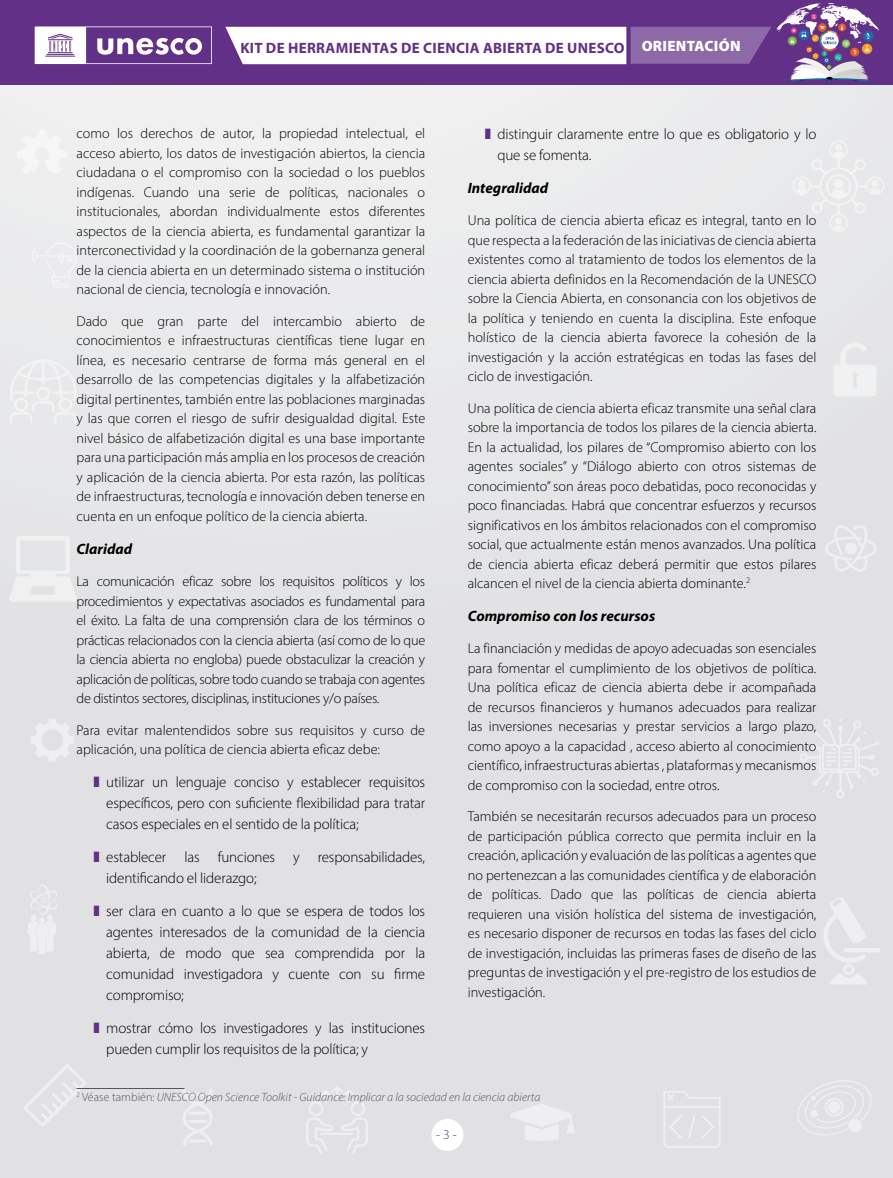
<style>
.page{position:relative;width:893px;height:1178px;background:#fff}
.page>*{position:absolute;margin:0;border:0;box-sizing:border-box;transform-origin:0 0}
.t1{font:300 15px/21px "Myriad Pro";letter-spacing:-.01em;color:#000}
.t2{font:700 15px "Myriad Pro";letter-spacing:.02em;color:#633087}
.t3{font:italic 700 15px "Myriad Pro";color:#000}
.t4{font:300 14.25px/19.5px "Myriad Pro";color:#000;text-align:justify}
.t5{font:300 13.5px "Myriad Pro";color:#633087}
.t6{font:italic 300 12px "Myriad Pro";color:#575756}
.s1{font-weight:900;color:#fff}
.s2{color:#633087}
.s3{font-style:normal}
</style>
<div class="page">
<div style="left:0;top:0;width:893px;height:1178px;background:linear-gradient(to right,#e6e6e8,#e3e3e6)"></div>
<svg style="left:825px;top:524px;width:52px;height:48px"></svg>
<div style="left:845px;top:542px;width:12px;height:12px;background:#efeff1;border-radius:50%"></div>
<svg style="left:183px;top:1088px;width:30px;height:58px"></svg>
<hr style="left:189px;top:1093px;width:18px;height:3px;background:#fff">
<hr style="left:189px;top:1139px;width:18px;height:3px;background:#fff">
<hr style="left:189px;top:1111px;width:18px;height:3px;background:#fff">
<hr style="left:189px;top:1120px;width:18px;height:3px;background:#fff">
<svg style="left:31px;top:719px;width:43px;height:43px"></svg>
<svg style="left:510px;top:1103px;width:65px;height:38px"></svg>
<svg style="left:9px;top:536px;width:68px;height:66px"></svg>
<svg style="left:794px;top:1080px;width:79px;height:55px;background:#e4e4e6"></svg>
<div style="left:32px;top:242px;width:45px;height:46px;background:#ebebed"></div>
<svg style="left:23px;top:1064px;width:64px;height:63px;background:#e3e3e6"></svg>
<svg style="left:833px;top:342px;width:43px;height:54px"></svg>
<div style="left:28px;top:884px;width:30px;height:70px;background:#e8e8ea"></div>
<svg style="left:663px;top:1091px;width:58px;height:57px;background:#e3e3e6"></svg>
<div style="left:17px;top:130px;width:50px;height:44px;background:#f5f5f5"></div>
<svg style="left:10px;top:359px;width:67px;height:64px"></svg>
<hr style="left:52px;top:391px;width:24px;height:3px;background:#fff">
<hr style="left:10px;top:391px;width:24px;height:3px;background:#fff">
<hr style="left:42px;top:359px;width:2px;height:25px;background:#fff">
<svg style="left:306px;top:1086px;width:62px;height:67px;background:#e4e4e6"></svg>
<svg style="left:792px;top:140px;width:92px;height:92px"></svg>
<div style="left:871px;top:180px;width:8px;height:7px;background:#f2f2f3;border-radius:50%"></div>
<div style="left:835px;top:217px;width:7px;height:7px;background:#f2f3f3;border-radius:50%"></div>
<div style="left:835px;top:144px;width:7px;height:7px;background:#f3f3f4;border-radius:50%"></div>
<svg style="left:798px;top:717px;width:81px;height:83px;background:#e3e3e6"></svg>
<hr style="left:844px;top:948px;width:36px;height:4px;background:#efeff1;border-radius:2px">
<svg style="left:822px;top:897px;width:45px;height:87px"></svg>
<div style="left:431px;top:1119px;width:32px;height:32px;background:#fff;border-radius:50%"></div>
<div style="left:0;top:0;width:893px;height:85px;background:#633087"></div>
<svg style="left:35px;top:26px;width:177px;height:38px"></svg>
<svg style="left:225px;top:3px;width:654px;height:78px"></svg>
<hr style="left:77px;top:1088px;width:108px;height:1px;background:#575756">
<p class="t2" style="left:240px;top:38px;width:502px">KIT DE HERRAMIENTAS DE CIENCIA ABIERTA DE UNESCO <span class="s1">ORIENTACIÓN</span></p>
<p class="t4" style="left:77px;top:124px;width:350px">como los derechos de autor, la propiedad intelectual, el acceso abierto, los datos de investigación abiertos, la ciencia ciudadana o el compromiso con la sociedad o los pueblos indígenas. Cuando una serie de políticas, nacionales o institucionales, abordan individualmente estos diferentes aspectos de la ciencia abierta, es fundamental garantizar la interconectividad y la coordinación de la gobernanza general de la ciencia abierta en un determinado sistema o institución nacional de ciencia, tecnología e innovación.</p>
<p class="t4" style="left:77px;top:311px;width:350px">Dado que gran parte del intercambio abierto de conocimientos e infraestructuras científicas tiene lugar en línea, es necesario centrarse de forma más general en el desarrollo de las competencias digitales y la alfabetización digital pertinentes, también entre las poblaciones marginadas y las que corren el riesgo de sufrir desigualdad digital. Este nivel básico de alfabetización digital es una base importante para una participación más amplia en los procesos de creación y aplicación de la ciencia abierta. Por esta razón, las políticas de infraestructuras, tecnología e innovación deben tenerse en cuenta en un enfoque político de la ciencia abierta.</p>
<p class="t3" style="left:77px;top:539px;width:57px">Claridad</p>
<p class="t4" style="left:77px;top:571px;width:350px">La comunicación eficaz sobre los requisitos políticos y los procedimientos y expectativas asociados es fundamental para el éxito. La falta de una comprensión clara de los términos o prácticas relacionados con la ciencia abierta (así como de lo que la ciencia abierta no engloba) puede obstaculizar la creación y aplicación de políticas, sobre todo cuando se trabaja con agentes de distintos sectores, disciplinas, instituciones y/o países.</p>
<p class="t4" style="left:77px;top:720px;width:350px">Para evitar malentendidos sobre sus requisitos y curso de aplicación, una política de ciencia abierta eficaz debe:</p>
<p class="t1" style="left:106px;top:771px;width:320px;text-align:justify;text-indent:-13px"><span class="s2">❚</span> utilizar un lenguaje conciso y establecer requisitos específicos, pero con suficiente flexibilidad para tratar casos especiales en el sentido de la política;</p>
<p class="t1" style="left:106px;top:846px;width:320px;text-indent:-13px"><span class="s2">❚</span> establecer las funciones y responsabilidades, identificando el liderazgo;</p>
<p class="t1" style="left:106px;top:900px;width:320px;text-align:justify;text-indent:-13px"><span class="s2">❚</span> ser clara en cuanto a lo que se espera de todos los agentes interesados de la comunidad de la ciencia abierta, de modo que sea comprendida por la comunidad investigadora y cuente con su firme compromiso;</p>
<p class="t1" style="left:106px;top:1017px;width:320px;text-indent:-13px"><span class="s2">❚</span> mostrar cómo los investigadores y las instituciones pueden cumplir los requisitos de la política; y</p>
<p class="t6" style="left:77px;top:1090px;width:465px"><sup>2</sup> <span class="s3">Véase también:</span> UNESCO Open Science Toolkit - Guidance: Implicar a la sociedad en la ciencia abierta</p>
<p class="t1" style="left:497px;top:123px;width:320px;text-indent:-13px"><span class="s2">❚</span> distinguir claramente entre lo que es obligatorio y lo que se fomenta.</p>
<p class="t3" style="left:468px;top:178px;width:82px">Integralidad</p>
<p class="t4" style="left:468px;top:210px;width:350px">Una política de ciencia abierta eficaz es integral, tanto en lo que respecta a la federación de las iniciativas de ciencia abierta existentes como al tratamiento de todos los elementos de la ciencia abierta definidos en la Recomendación de la UNESCO sobre la Ciencia Abierta, en consonancia con los objetivos de la política y teniendo en cuenta la disciplina. Este enfoque holístico de la ciencia abierta favorece la cohesión de la investigación y la acción estratégicas en todas las fases del ciclo de investigación.</p>
<p class="t4" style="left:468px;top:398px;width:350px">Una política de ciencia abierta eficaz transmite una señal clara sobre la importancia de todos los pilares de la ciencia abierta.<br>En la actualidad, los pilares de “Compromiso abierto con los agentes sociales” y “Diálogo abierto con otros sistemas de conocimiento” son áreas poco debatidas, poco reconocidas y poco financiadas. Habrá que concentrar esfuerzos y recursos significativos en los ámbitos relacionados con el compromiso social, que actualmente están menos avanzados. Una política de ciencia abierta eficaz deberá permitir que estos pilares alcancen el nivel de la ciencia abierta dominante.<sup>2</sup></p>
<p class="t3" style="left:468px;top:606px;width:189px">Compromiso con los recursos</p>
<p class="t4" style="left:468px;top:639px;width:350px">La financiación y medidas de apoyo adecuadas son esenciales para fomentar el cumplimiento de los objetivos de política.<br>Una política eficaz de ciencia abierta debe ir acompañada de recursos financieros y humanos adecuados para realizar las inversiones necesarias y prestar servicios a largo plazo, como apoyo a la capacidad , acceso abierto al conocimiento científico, infraestructuras abiertas , plataformas y mecanismos de compromiso con la sociedad, entre otros.</p>
<p class="t4" style="left:468px;top:807px;width:350px">También se necesitarán recursos adecuados para un proceso de participación pública correcto que permita incluir en la creación, aplicación y evaluación de las políticas a agentes que no pertenezcan a las comunidades científica y de elaboración de políticas. Dado que las políticas de ciencia abierta requieren una visión holística del sistema de investigación, es necesario disponer de recursos en todas las fases del ciclo de investigación, incluidas las primeras fases de diseño de las preguntas de investigación y el pre-registro de los estudios de investigación.</p>
<p class="t5" style="left:436px;top:1127px;width:22px">- 3 -</p>
</div>
